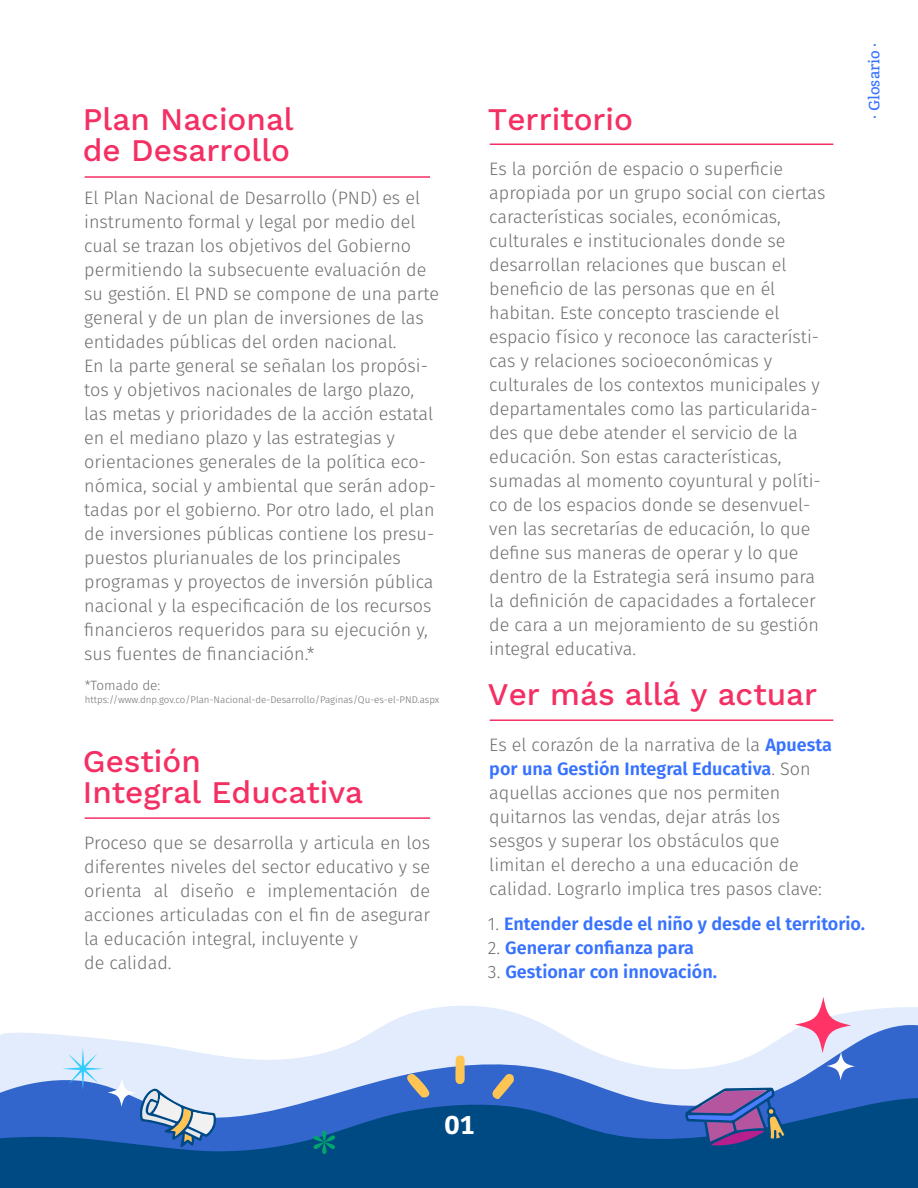
<style>
.page{position:relative;width:918px;height:1188px;background:#fff}
.page>*{position:absolute;margin:0;border:0;box-sizing:border-box;transform-origin:0 0}
.t1{font:31.5px/31.5px "Work Sans";color:#f42f63}
.t2{font:700 25.5px "Bitter";color:#fff}
.t3{font:300 18px/24px "Fira Sans";color:#6d6e70}
.t4{font:600 18px "Fira Sans";color:#3772ff}
.t5{font:15px "Bitter";color:#3772ff}
.t6{font:300 13.5px "Fira Sans";color:#6d6e71}
.t7{font:300 9.75px "Fira Sans";color:#6d6e70}
.s1{font-weight:600;color:#3772ff}
.s2{font-weight:300;color:#6d6e70}
</style>
<div class="page">
<svg style="left:389px;top:1006px;width:529px;height:17px"></svg>
<svg style="left:0;top:1023px;width:918px;height:75px;fill:#e2ecfd"></svg>
<svg style="left:0;top:1098px;width:918px;height:90px;background:#115498"></svg>
<svg style="left:795px;top:997px;width:56px;height:56px"></svg>
<svg style="left:827px;top:1052px;width:28px;height:28px"></svg>
<svg style="left:108px;top:1079px;width:28px;height:28px"></svg>
<svg style="left:313px;top:1131px;width:22px;height:23px"></svg>
<svg style="left:492px;top:1073px;width:22px;height:27px"></svg>
<svg style="left:406px;top:1074px;width:23px;height:24px"></svg>
<svg style="left:455px;top:1055px;width:10px;height:29px"></svg>
<svg style="left:62px;top:1048px;width:42px;height:42px;background:#abcef3"></svg>
<svg style="left:684px;top:1088px;width:104px;height:60px;background:#6063a7"></svg>
<svg style="left:140px;top:1088px;width:78px;height:59px"></svg>
<hr style="left:85px;top:176px;width:345px;height:2px;background:#f42f63">
<hr style="left:85px;top:817px;width:345px;height:2px;background:#f42f63">
<hr style="left:490px;top:719px;width:343px;height:2px;background:#f42f63">
<hr style="left:490px;top:144px;width:343px;height:1px;background:#f42f63">
<h1 class="t1" style="left:83px;top:102px;width:212px">Plan Nacional de Desarrollo</h1>
<p class="t3" style="left:84px;top:185px;width:356px">El Plan Nacional de Desarrollo (PND) es el instrumento formal y legal por medio del cual se trazan los objetivos del Gobierno permitiendo la subsecuente evaluación de su gestión. El PND se compone de una parte general y de un plan de inversiones de las entidades públicas del orden nacional.<br>En la parte general se señalan los propósi&shy;tos y objetivos nacionales de largo plazo, las metas y prioridades de la acción estatal en el mediano plazo y las estrategias y orientaciones generales de la política eco&shy;nómica, social y ambiental que serán adop&shy;tadas por el gobierno. Por otro lado, el plan de inversiones públicas contiene los presu&shy;puestos plurianuales de los principales programas y proyectos de inversión pública nacional y la especificación de los recursos financieros requeridos para su ejecución y, sus fuentes de financiación.*</p>
<p class="t6" style="left:85px;top:676px;width:77px">*Tomado de:</p>
<p class="t7" style="left:85px;top:693px;width:356px">https://www.dnp.gov.co/Plan-Nacional-de-Desarrollo/Paginas/Qu-es-el-PND.aspx</p>
<h1 class="t1" style="left:488px;top:102px;width:147px">Territorio</h1>
<p class="t3" style="left:489px;top:156px;width:338px">Es la porción de espacio o superficie apropiada por un grupo social con ciertas características sociales, económicas, culturales e institucionales donde se desarrollan relaciones que buscan el beneficio de las personas que en él habitan. Este concepto trasciende el espacio físico y reconoce las característi&shy;cas y relaciones socioeconómicas y culturales de los contextos municipales y departamentales como las particularida&shy;des que debe atender el servicio de la educación. Son estas características, sumadas al momento coyuntural y políti&shy;co de los espacios donde se desenvuel&shy;ven las secretarías de educación, lo que define sus maneras de operar y lo que dentro de la Estrategia será insumo para la definición de capacidades a fortalecer de cara a un mejoramiento de su gestión integral educativa.</p>
<h1 class="t1" style="left:488px;top:677px;width:331px">Ver más allá y actuar</h1>
<p class="t5" style="left:865px;top:119px;width:77px;rotate:-90deg">· Glosario ·</p>
<h1 class="t1" style="left:83px;top:744px;width:282px">Gestión<br>Integral Educativa</h1>
<p class="t3" style="left:489px;top:732px;width:344px">Es el corazón de la narrativa de la <span class="s1">Apuesta por una Gestión Integral Educativa</span>. Son aquellas acciones que nos permiten quitarnos las vendas, dejar atrás los sesgos y superar los obstáculos que limitan el derecho a una educación de calidad. Lograrlo implica tres pasos clave:</p>
<p class="t3" style="left:84px;top:831px;width:347px">Proceso que se desarrolla y articula en los diferentes niveles del sector educativo y se orienta al diseño e implementación de acciones articuladas con el fin de asegurar la educación integral, incluyente y<br>de calidad.</p>
<p class="t4" style="left:488px;top:909px;width:379px"><span class="s2">1.</span> Entender desde el niño y desde el territorio.</p>
<p class="t4" style="left:488px;top:933px;width:208px"><span class="s2">2.</span> Generar confianza para</p>
<p class="t4" style="left:488px;top:957px;width:231px"><span class="s2">3.</span> Gestionar con innovación.</p>
<h2 class="t2" style="left:444px;top:1109px;width:32px">01</h2>
</div>
